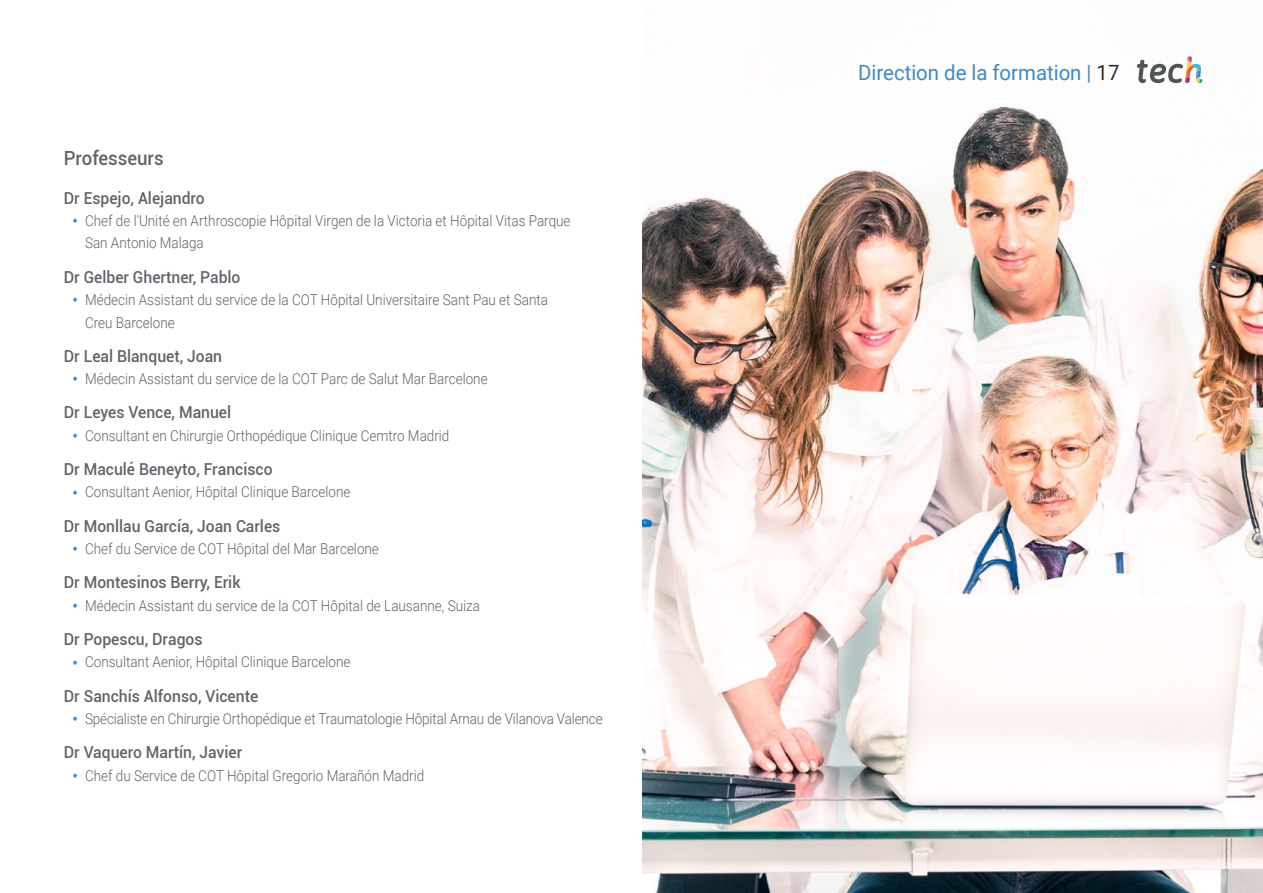
<style>
.page{position:relative;width:1263px;height:893px;background:#fff}
.page>*{position:absolute;margin:0;border:0;box-sizing:border-box;transform-origin:0 0}
.t1{font:21px "Roboto";color:#4089c5}
.t2{font:500 19.5px "Roboto";color:#61646a;scale:.95 1}
.t3{font:500 16.5px "Roboto";color:#61646a;scale:.95 1}
.t4{font:300 15px/22.5px "Roboto";color:#61646a;scale:.9 1}
.s1{color:#312e20}
</style>
<div class="page">
<img style="left:642px;top:79px;width:621px;height:814px">
<svg style="left:1137px;top:56px;width:65px;height:28px"></svg>
<h2 class="t2" style="left:64px;top:144px;width:107px">Professeurs</h2>
<p class="t3" style="left:64px;top:186px;width:150px">Dr Espejo, Alejandro</p>
<p class="t4" style="left:85px;top:209px;width:541px">Chef de l'Unité en Arthroscopie Hôpital Virgen de la Victoria et Hôpital Vitas Parque<br>San Antonio Malaga</p>
<p class="t3" style="left:64px;top:265px;width:187px">Dr Gelber Ghertner, Pablo</p>
<p class="t4" style="left:85px;top:288px;width:516px">Médecin Assistant du service de la COT Hôpital Universitaire Sant Pau et Santa<br>Creu Barcelone</p>
<p class="t3" style="left:64px;top:344px;width:168px">Dr Leal Blanquet, Joan</p>
<p class="t4" style="left:85px;top:367px;width:449px">Médecin Assistant du service de la COT Parc de Salut Mar Barcelone</p>
<p class="t3" style="left:64px;top:401px;width:178px">Dr Leyes Vence, Manuel</p>
<p class="t4" style="left:85px;top:424px;width:406px">Consultant en Chirurgie Orthopédique Clinique Cemtro Madrid</p>
<p class="t3" style="left:64px;top:458px;width:221px">Dr Maculé Beneyto, Francisco</p>
<p class="t4" style="left:85px;top:480px;width:296px">Consultant Aenior, Hôpital Clinique Barcelone</p>
<p class="t3" style="left:64px;top:514px;width:229px">Dr Monllau García, Joan Carles</p>
<p class="t4" style="left:85px;top:537px;width:328px">Chef du Service de COT Hôpital del Mar Barcelone</p>
<p class="t3" style="left:64px;top:571px;width:188px">Dr Montesinos Berry, Erik</p>
<p class="t4" style="left:85px;top:594px;width:440px">Médecin Assistant du service de la COT Hôpital de Lausanne, Suiza</p>
<p class="t3" style="left:64px;top:627px;width:148px">Dr Popescu, Dragos</p>
<p class="t4" style="left:85px;top:650px;width:296px">Consultant Aenior, Hôpital Clinique Barcelone</p>
<p class="t3" style="left:64px;top:684px;width:206px">Dr Sanchís Alfonso, Vicente</p>
<p class="t4" style="left:85px;top:707px;width:577px">Spécialiste en Chirurgie Orthopédique et Traumatologie Hôpital Arnau de Vilanova Valence</p>
<p class="t3" style="left:64px;top:741px;width:189px">Dr Vaquero Martín, Javier</p>
<p class="t4" style="left:85px;top:763px;width:378px">Chef du Service de COT Hôpital Gregorio Marañón Madrid</p>
<h1 class="t1" style="left:858px;top:57px;width:263px">Direction de la formation | <span class="s1">17</span></h1>
</div>
